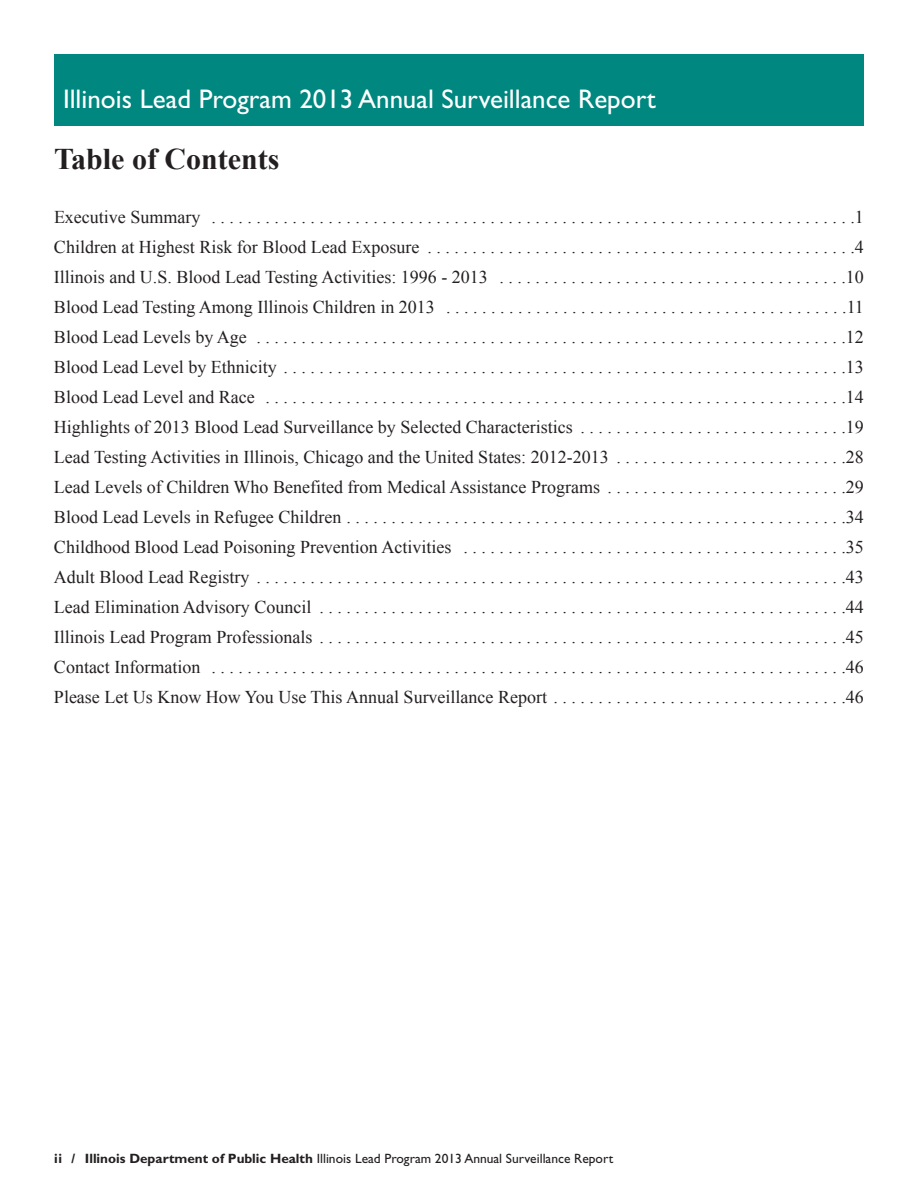
<style>
.page{position:relative;width:918px;height:1188px;background:#fff}
.page>*{position:absolute;margin:0;border:0;box-sizing:border-box;transform-origin:0 0}
.t1{font:700 30px "Times New Roman";color:#231f20}
.t2{font:27px "Gill Sans Std";color:#fff}
.t3{font:18px/30px "Times New Roman";color:#231f20;text-align:justify}
.t4{font:13.5px "Gill Sans Std";color:#231f20}
.s1{font-weight:700}
</style>
<div class="page">
<div style="left:54px;top:54px;width:810px;height:72px;background:#00877f"></div>
<p class="t2" style="left:63px;top:89px;width:594px">Illinois Lead Program 2013 Annual Surveillance Report</p>
<p class="t1" style="left:54px;top:142px;width:227px">Table of Contents</p>
<p class="t3" style="left:54px;top:202px;width:812px">Executive Summary . . . . . . . . . . . . . . . . . . . . . . . . . . . . . . . . . . . . . . . . . . . . . . . . . . . . . . . . . . . . . . . . . . . . . . . .1<br>Children at Highest Risk for Blood Lead Exposure . . . . . . . . . . . . . . . . . . . . . . . . . . . . . . . . . . . . . . . . . . . . . . . .4<br>Illinois and U.S. Blood Lead Testing Activities: 1996 - 2013 . . . . . . . . . . . . . . . . . . . . . . . . . . . . . . . . . . . . . . .10<br>Blood Lead Testing Among Illinois Children in 2013 . . . . . . . . . . . . . . . . . . . . . . . . . . . . . . . . . . . . . . . . . . . . .11<br>Blood Lead Levels by Age . . . . . . . . . . . . . . . . . . . . . . . . . . . . . . . . . . . . . . . . . . . . . . . . . . . . . . . . . . . . . . . . . .12<br>Blood Lead Level by Ethnicity . . . . . . . . . . . . . . . . . . . . . . . . . . . . . . . . . . . . . . . . . . . . . . . . . . . . . . . . . . . . . . .13<br>Blood Lead Level and Race . . . . . . . . . . . . . . . . . . . . . . . . . . . . . . . . . . . . . . . . . . . . . . . . . . . . . . . . . . . . . . . . .14<br>Highlights of 2013 Blood Lead Surveillance by Selected Characteristics . . . . . . . . . . . . . . . . . . . . . . . . . . . . . .19<br>Lead Testing Activities in Illinois, Chicago and the United States: 2012-2013 . . . . . . . . . . . . . . . . . . . . . . . . . .28<br>Lead Levels of Children Who Benefited from Medical Assistance Programs . . . . . . . . . . . . . . . . . . . . . . . . . . .29<br>Blood Lead Levels in Refugee Children . . . . . . . . . . . . . . . . . . . . . . . . . . . . . . . . . . . . . . . . . . . . . . . . . . . . . . . .34<br>Childhood Blood Lead Poisoning Prevention Activities . . . . . . . . . . . . . . . . . . . . . . . . . . . . . . . . . . . . . . . . . . .35<br>Adult Blood Lead Registry . . . . . . . . . . . . . . . . . . . . . . . . . . . . . . . . . . . . . . . . . . . . . . . . . . . . . . . . . . . . . . . . . .43<br>Lead Elimination Advisory Council . . . . . . . . . . . . . . . . . . . . . . . . . . . . . . . . . . . . . . . . . . . . . . . . . . . . . . . . . . .44<br>Illinois Lead Program Professionals . . . . . . . . . . . . . . . . . . . . . . . . . . . . . . . . . . . . . . . . . . . . . . . . . . . . . . . . . . .45<br>Contact Information . . . . . . . . . . . . . . . . . . . . . . . . . . . . . . . . . . . . . . . . . . . . . . . . . . . . . . . . . . . . . . . . . . . . . . .46<br>Please Let Us Know How You Use This Annual Surveillance Report . . . . . . . . . . . . . . . . . . . . . . . . . . . . . . . . .46</p>
<p class="t4" style="left:54px;top:1153px;width:561px"><span class="s1">ii / Illinois Department of Public Health</span> Illinois Lead Program 2013 Annual Surveillance Report</p>
</div>
